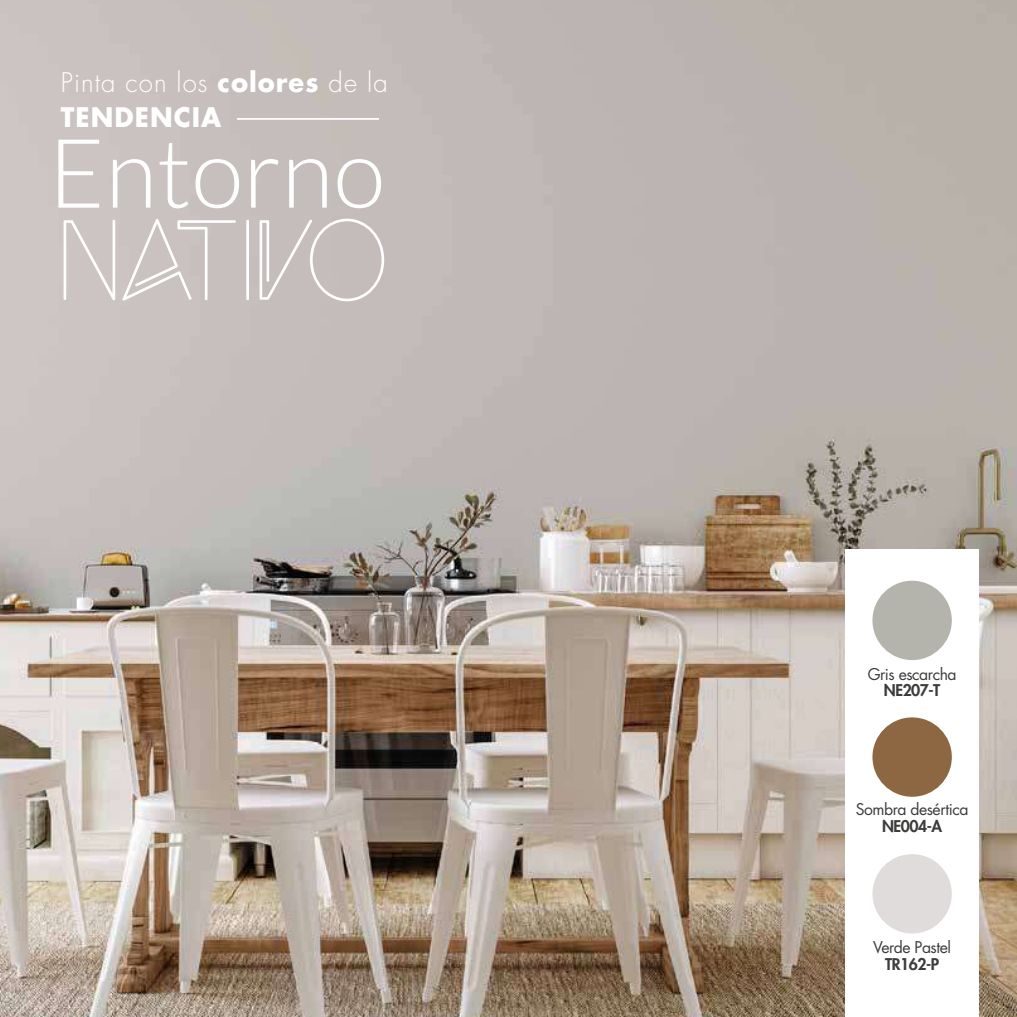
<style>
.page{position:relative;width:1017px;height:1017px;background:#fff}
.page>*{position:absolute;margin:0;border:0;box-sizing:border-box;transform-origin:0 0}
.t1{font:700 26.25px/35px "Futura";letter-spacing:.04em;color:#fff}
.t2{font:15.75px "Futura";letter-spacing:-.03em;color:#3c3c3b}
.t3{font:800 15.75px "Futura";letter-spacing:-.03em;color:#3c3c3b}
.s1{font-weight:300}
</style>
<div class="page">
<img style="left:0;top:0;width:1017px;height:1017px">
<div style="left:845px;top:550px;width:133px;height:467px;background:#fff"></div>
<div style="left:872px;top:581px;width:80px;height:79px;background:#b5b4ac;border-radius:50%"></div>
<div style="left:872px;top:717px;width:80px;height:80px;background:#8d6742;border-radius:50%"></div>
<div style="left:872px;top:854px;width:80px;height:79px;background:#e0dcdb;border-radius:50%"></div>
<svg style="left:58px;top:140px;width:41px;height:68px"></svg>
<svg style="left:113px;top:159px;width:37px;height:49px"></svg>
<svg style="left:160px;top:143px;width:28px;height:65px"></svg>
<svg style="left:195px;top:159px;width:44px;height:49px"></svg>
<svg style="left:251px;top:159px;width:27px;height:49px"></svg>
<svg style="left:289px;top:159px;width:38px;height:49px"></svg>
<svg style="left:338px;top:159px;width:43px;height:49px"></svg>
<svg style="left:64px;top:220px;width:51px;height:80px;background:#d3cccb"></svg>
<svg style="left:122px;top:219px;width:114px;height:82px;background:#cfc8c6"></svg>
<hr style="left:246px;top:220px;width:3px;height:80px;background:#fff">
<svg style="left:260px;top:219px;width:124px;height:82px;background:#cbc4c3"></svg>
<hr style="left:237px;top:118px;width:142px;height:2px;background:#fff">
<h1 class="t1" style="left:61px;top:64px;width:328px"><span class="s1">Pinta con los</span> colores <span class="s1">de la<br></span>TENDENCIA</h1>
<p class="t2" style="left:868px;top:664px;width:91px">Gris escarcha</p>
<p class="t3" style="left:884px;top:680px;width:58px">NE207-T</p>
<p class="t2" style="left:856px;top:800px;width:114px">Sombra desértica</p>
<p class="t3" style="left:882px;top:816px;width:61px">NE004-A</p>
<p class="t2" style="left:873px;top:938px;width:79px">Verde Pastel</p>
<p class="t3" style="left:885px;top:954px;width:55px">TR162-P</p>
</div>
